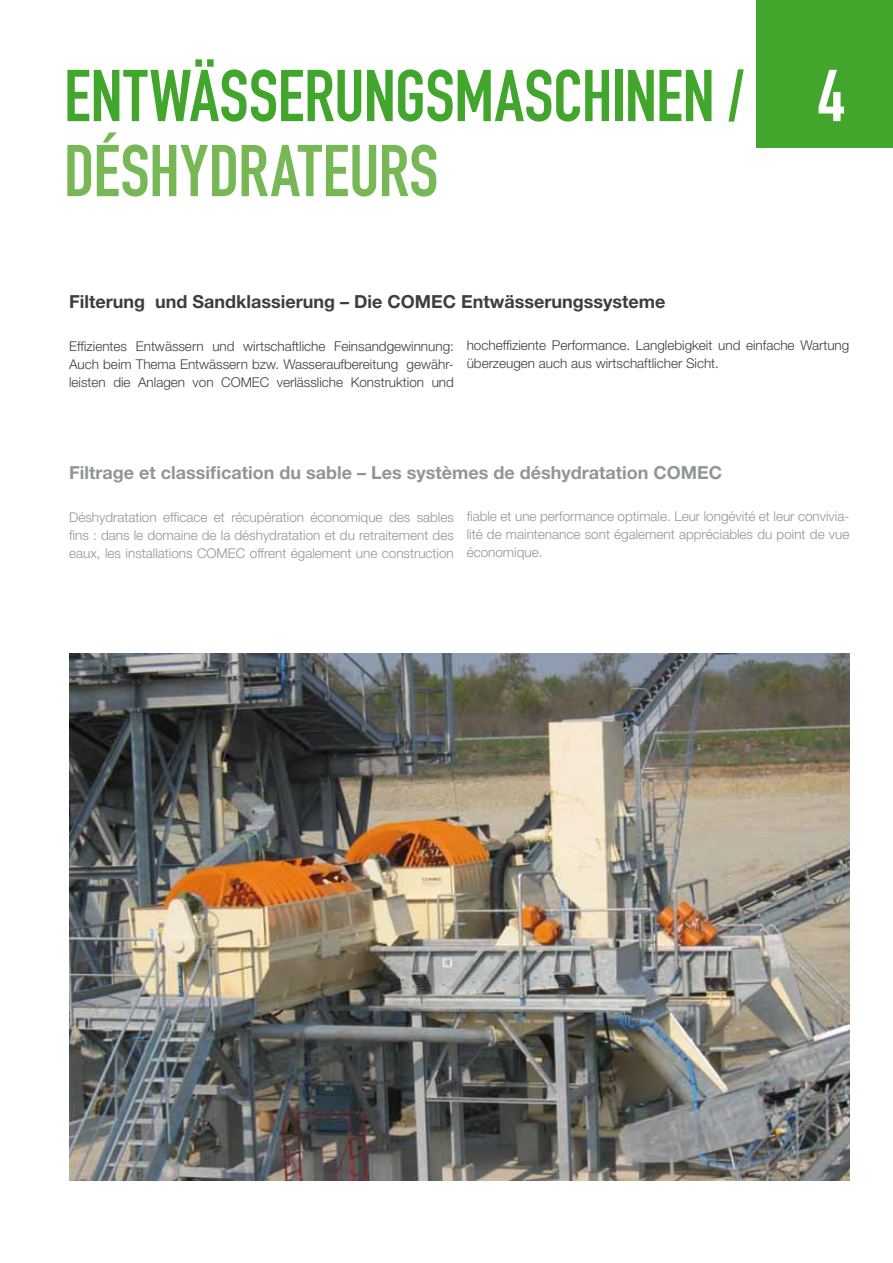
<style>
.page{position:relative;width:893px;height:1263px;background:#fff}
.page>*{position:absolute;margin:0;border:0;box-sizing:border-box;transform-origin:0 0}
.t1{font:72px "DIN Engschrift Alternate";letter-spacing:-.005em;color:#41a62b}
.t2{font:72px "DIN Engschrift Alternate";color:#77b756}
.t3{font:72px "DIN Engschrift Alternate";color:#fff}
.t4{font:700 18px "Helvetica Neue";color:#909793}
.t5{font:700 18px "Helvetica Neue";color:#3e3d40}
.t6{font:300 13.5px/18px "Helvetica Neue";color:#909793;text-align:justify}
.t7{font:300 13.5px/18px "Helvetica Neue";color:#3e3d40;text-align:justify}
</style>
<div class="page">
<div style="left:757px;top:0;width:136px;height:147px;background:#41a62b"></div>
<img style="left:69px;top:653px;width:780px;height:528px">
<h1 class="t1" style="left:64px;top:54px;width:118px">ENTWÄSS</h1>
<h1 class="t1" style="left:278px;top:54px;width:468px">ERUNGSMASCHINEN /</h1>
<h1 class="t2" style="left:64px;top:129px;width:204px">DÉSHYDRATEUR</h1>
<h1 class="t2" style="left:409px;top:129px;width:31px">S</h1>
<h2 class="t5" style="left:69px;top:290px;width:598px">Filterung und Sandklassierung – Die COMEC Entwässerungssysteme</h2>
<h1 class="t3" style="left:818px;top:54px;width:28px">4</h1>
<p class="t7" style="left:69px;top:337px;width:386px">Effizientes Entwässern und wirtschaftliche Feinsandgewinnung:<br>Auch beim Thema Entwässern bzw. Wasseraufbereitung gewähr&shy;leisten die Anlagen von COMEC verlässliche Konstruktion und</p>
<p class="t7" style="left:467px;top:336px;width:384px">hocheffiziente Performance. Langlebigkeit und einfache Wartung überzeugen auch aus wirtschaftlicher Sicht.</p>
<h2 class="t4" style="left:69px;top:461px;width:654px">Filtrage et classification du sable – Les systèmes de déshydratation COMEC</h2>
<p class="t6" style="left:69px;top:507px;width:386px">Déshydratation efficace et récupération économique des sables fins : dans le domaine de la déshydratation et du retraitement des eaux, les installations COMEC offrent également une construction</p>
<p class="t6" style="left:467px;top:506px;width:384px">fiable et une performance optimale. Leur longévité et leur convivia&shy;lité de maintenance sont également appréciables du point de vue économique.</p>
</div>
